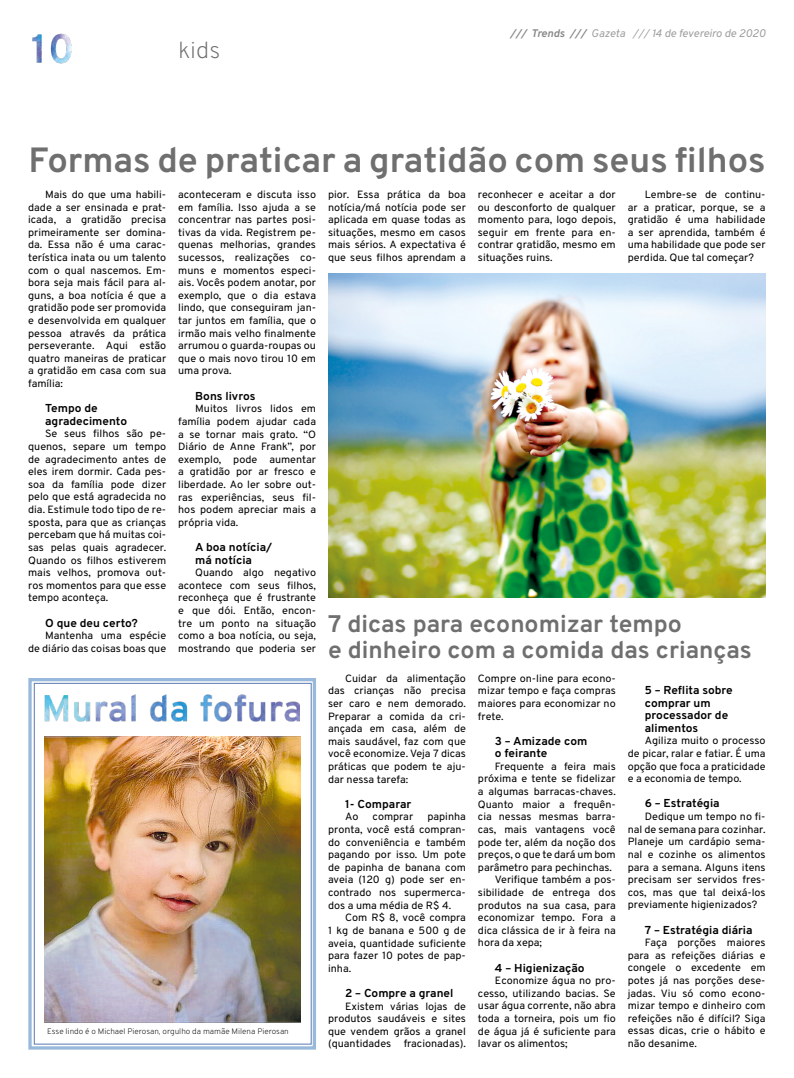
<style>
.page{position:relative;width:794px;height:1078px;background:#fff}
.page>*{position:absolute;margin:0;border:0;box-sizing:border-box;transform-origin:0 0}
.t1{font:700 35px "Overpass";color:#706f6f}
.t2{font:700 24px/26px "Overpass";color:#706f6f}
.t3{font:200 23px "Overpass";color:#706f6f}
.t4{font:700 11.5px/12.6px "Overpass";color:#000}
.t5{font:italic 11px "Overpass";color:#9d9d9c}
.t6{font:10.5px/12.6px "Overpass";color:#000;text-align:justify}
.t7{font:200 8px "Overpass";color:#000}
.s1{font-weight:700;color:#878787}
</style>
<div class="page">
<img style="left:32px;top:33px;width:40px;height:31px">
<div style="left:28px;top:677px;width:288px;height:372px;border:3px solid #76a2cf"></div>
<img style="left:45px;top:694px;width:254px;height:28px">
<img style="left:328px;top:273px;width:437px;height:324px">
<img style="left:45px;top:736px;width:255px;height:286px">
<h3 class="t3" style="left:178px;top:33px;width:44px">kids</h3>
<p class="t5" style="left:510px;top:25px;width:257px"><span class="s1">/// Trends ///</span> Gazeta /// 14 de fevereiro de 2020</p>
<h1 class="t1" style="left:28px;top:134px;width:738px">Formas de praticar a gratidão com seus filhos</h1>
<p class="t6" style="left:178px;top:188px;width:139px">aconteceram e discuta isso em família. Isso ajuda a se concentrar nas partes posi&shy;tivas da vida. Registrem pe&shy;quenas melhorias, grandes sucessos, realizações co&shy;muns e momentos especi&shy;ais. Vocês podem anotar, por exemplo, que o dia estava lindo, que conseguiram jan&shy;tar juntos em família, que o irmão mais velho finalmente arrumou o guarda-roupas ou que o mais novo tirou 10 em uma prova.</p>
<p class="t4" style="left:195px;top:389px;width:62px">Bons livros</p>
<p class="t6" style="left:178px;top:402px;width:139px;text-indent:17px">Muitos livros lidos em família podem ajudar cada a se tornar mais grato. “O Diário de Anne Frank”, por exemplo, pode aumentar a gratidão por ar fresco e liberdade. Ao ler sobre out&shy;ras experiências, seus fil&shy;hos podem apreciar mais a própria vida.</p>
<p class="t4" style="left:195px;top:540px;width:79px">A boa notícia/ má notícia</p>
<p class="t6" style="left:178px;top:566px;width:139px;text-indent:17px">Quando algo negativo acontece com seus filhos, reconheça que é frustrante e que dói. Então, encon&shy;tre um ponto na situação como a boa notícia, ou seja, mostrando que poderia ser</p>
<p class="t6" style="left:328px;top:188px;width:139px">pior. Essa prática da boa notícia/má notícia pode ser aplicada em quase todas as situações, mesmo em casos mais sérios. A expectativa é que seus filhos aprendam a</p>
<p class="t6" style="left:478px;top:188px;width:139px">reconhecer e aceitar a dor ou desconforto de qualquer momento para, logo depois, seguir em frente para en&shy;contrar gratidão, mesmo em situações ruins.</p>
<p class="t6" style="left:628px;top:188px;width:139px;text-indent:17px">Lembre-se de continu&shy;ar a praticar, porque, se a gratidão é uma habilidade a ser aprendida, também é uma habilidade que pode ser perdida. Que tal começar?</p>
<p class="t6" style="left:28px;top:188px;width:140px;text-indent:17px">Mais do que uma habili&shy;dade a ser ensinada e prat&shy;icada, a gratidão precisa primeiramente ser domina&shy;da. Essa não é uma carac&shy;terística inata ou um talento com o qual nascemos. Em&shy;bora seja mais fácil para al&shy;guns, a boa notícia é que a gratidão pode ser promovida e desenvolvida em qualquer pessoa através da prática perseverante. Aqui estão quatro maneiras de praticar a gratidão em casa com sua família:</p>
<p class="t4" style="left:45px;top:402px;width:83px">Tempo de agradecimento</p>
<p class="t6" style="left:28px;top:427px;width:140px;text-indent:17px">Se seus filhos são pe&shy;quenos, separe um tempo de agradecimento antes de eles irem dormir. Cada pes&shy;soa da família pode dizer pelo que está agradecida no dia. Estimule todo tipo de re&shy;sposta, para que as crianças percebam que há muitas coi&shy;sas pelas quais agradecer.<br>Quando os filhos estiverem mais velhos, promova out&shy;ros momentos para que esse tempo aconteça.</p>
<p class="t4" style="left:45px;top:616px;width:94px">O que deu certo?</p>
<p class="t6" style="left:28px;top:629px;width:140px;text-align:right">Mantenha uma espécie<br>de diário das coisas boas que</p>
<h2 class="t2" style="left:328px;top:611px;width:425px">7 dicas para economizar tempo<br>e dinheiro com a comida das crianças</h2>
<p class="t6" style="left:478px;top:671px;width:139px">Compre on-line para econo&shy;mizar tempo e faça compras maiores para economizar no frete.</p>
<p class="t4" style="left:495px;top:734px;width:94px">3 – Amizade com o feirante</p>
<p class="t6" style="left:495px;top:759px;width:122px">Frequente a feira mais</p>
<p class="t6" style="left:478px;top:772px;width:139px">próxima e tente se fidelizar</p>
<p class="t6" style="left:478px;top:785px;width:139px">a algumas barracas-chaves.</p>
<p class="t6" style="left:478px;top:797px;width:139px">Quanto maior a frequên-</p>
<p class="t6" style="left:478px;top:810px;width:139px">cia nessas mesmas barra-</p>
<p class="t6" style="left:478px;top:822px;width:139px">cas, mais vantagens você</p>
<p class="t6" style="left:478px;top:835px;width:139px">pode ter, além da noção dos</p>
<p class="t6" style="left:478px;top:848px;width:139px">preços, o que te dará um bom</p>
<p class="t6" style="left:478px;top:860px;width:136px">parâmetro para pechinchas.</p>
<p class="t6" style="left:495px;top:873px;width:122px">Verifique também a pos-</p>
<p class="t6" style="left:478px;top:885px;width:139px">sibilidade de entrega dos</p>
<p class="t6" style="left:478px;top:898px;width:139px">produtos na sua casa, para</p>
<p class="t6" style="left:478px;top:911px;width:139px">economizar tempo. Fora a</p>
<p class="t6" style="left:478px;top:923px;width:139px">dica clássica de ir à feira na</p>
<p class="t6" style="left:478px;top:936px;width:66px">hora da xepa;</p>
<p class="t4" style="left:495px;top:961px;width:91px">4 – Higienização</p>
<p class="t6" style="left:478px;top:974px;width:139px;text-indent:17px">Economize água no pro&shy;cesso, utilizando bacias. Se usar água corrente, não abra toda a torneira, pois um fio de água já é suficiente para lavar os alimentos;</p>
<p class="t6" style="left:328px;top:671px;width:139px;text-indent:17px">Cuidar da alimentação das crianças não precisa ser caro e nem demorado.<br>Preparar a comida da cri&shy;ançada em casa, além de mais saudável, faz com que você economize. Veja 7 dicas práticas que podem te aju&shy;dar nessa tarefa:</p>
<p class="t4" style="left:345px;top:797px;width:68px">1- Comparar</p>
<p class="t6" style="left:345px;top:810px;width:15px">Ao</p>
<p class="t6" style="left:372px;top:810px;width:42px">comprar</p>
<p class="t4" style="left:645px;top:683px;width:90px">5 – Reflita sobre comprar um processador de alimentos</p>
<p class="t6" style="left:628px;top:734px;width:139px;text-indent:17px">Agiliza muito o processo de picar, ralar e fatiar. É uma opção que foca a praticidade e a economia de tempo.</p>
<p class="t4" style="left:645px;top:797px;width:76px">6 – Estratégia</p>
<p class="t6" style="left:628px;top:810px;width:139px;text-indent:17px">Dedique um tempo no fi&shy;nal de semana para cozinhar.<br>Planeje um cardápio sema&shy;nal e cozinhe os alimentos para a semana. Alguns itens precisam ser servidos fres&shy;cos, mas que tal deixá-los previamente higienizados?</p>
<p class="t4" style="left:645px;top:923px;width:109px">7 – Estratégia diária</p>
<p class="t6" style="left:628px;top:936px;width:139px;text-indent:17px">Faça porções maiores para as refeições diárias e congele o excedente em potes já nas porções dese&shy;jadas. Viu só como econo&shy;mizar tempo e dinheiro com refeições não é difícil? Siga essas dicas, crie o hábito e não desanime.</p>
<p class="t6" style="left:328px;top:810px;width:139px;text-indent:99px">papinha pronta, você está compran&shy;do conveniência e também pagando por isso. Um pote de papinha de banana com aveia (120 g) pode ser en&shy;contrado nos supermerca&shy;dos a uma média de R$ 4.</p>
<p class="t6" style="left:328px;top:911px;width:139px;text-indent:17px">Com R$ 8, você compra 1 kg de banana e 500 g de aveia, quantidade suficiente para fazer 10 potes de pap&shy;inha.</p>
<p class="t4" style="left:345px;top:986px;width:110px">2 – Compre a granel</p>
<p class="t6" style="left:328px;top:999px;width:139px;text-indent:17px">Existem várias lojas de produtos saudáveis e sites que vendem grãos a granel (quantidades fracionadas).</p>
<p class="t7" style="left:47px;top:1024px;width:243px">Esse lindo é o Michael Pierosan, orgulho da mamãe Milena Pierosan</p>
</div>
